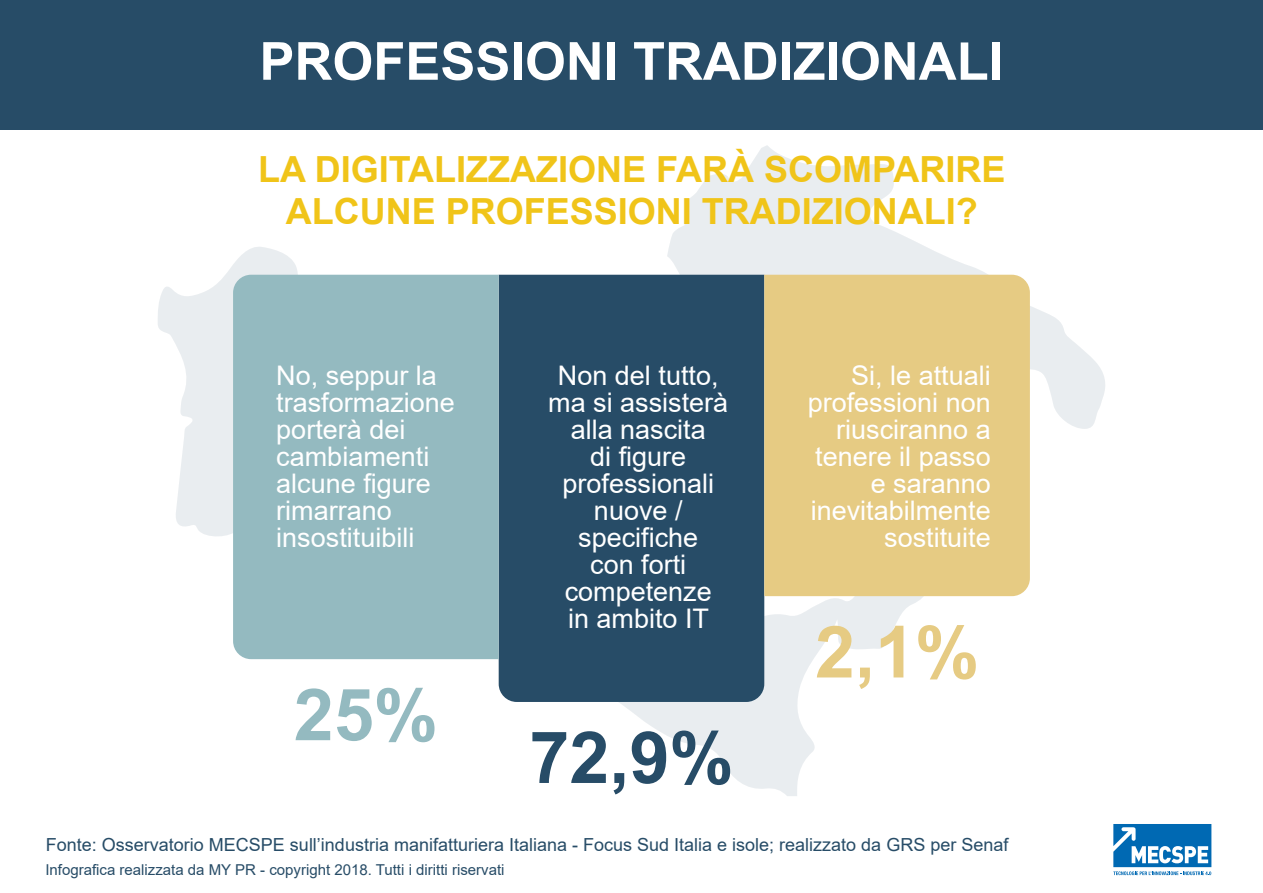
<style>
.page{position:relative;width:1263px;height:893px;background:#fff}
.page>*{position:absolute;margin:0;border:0;box-sizing:border-box;transform-origin:0 0}
.t1{font:700 72px "Arial";color:#274c67}
.t2{font:700 72px "Arial";color:#e6cb83}
.t3{font:700 72px "Arial";color:#94bac0}
.t4{font:700 52.5px "Arial";color:#fff}
.t5{font:700 36px/42px "Arial";color:#f0c419;text-align:center}
.t6{font:27px/27px "Arial";color:#fff;text-align:right}
.t7{font:18px "Arial";color:#274c67}
.t8{font:15px "Arial";color:#274c67}
</style>
<div class="page">
<svg style="left:546px;top:145px;width:559px;height:651px"></svg>
<svg style="left:158px;top:247px;width:160px;height:289px;fill:#e9edf0"></svg>
<div style="left:0;top:0;width:1263px;height:129px;background:#274c67"></div>
<svg style="left:1113px;top:824px;width:98px;height:51px"></svg>
<div style="left:499px;top:275px;width:265px;height:427px;background:#274c67"></div>
<div style="left:233px;top:275px;width:266px;height:384px;background:#94bac0"></div>
<div style="left:764px;top:275px;width:266px;height:321px;background:#e6cb83"></div>
<h2 class="t4" style="left:259px;top:24px;width:745px">PROFESSIONI TRADIZIONALI</h2>
<h3 class="t5" style="left:258px;top:149px;width:749px">LA DIGITALIZZAZIONE FARÀ SCOMPARIRE<br>ALCUNE PROFESSIONI TRADIZIONALI?</h3>
<p class="t6" style="left:276px;top:362px;width:180px;text-align:left">No, seppur la trasformazione porterà dei cambiamenti alcune figure rimarrano insostituibili</p>
<p class="t6" style="left:548px;top:362px;width:182px;text-align:center">Non del tutto, ma si assisterà alla nascita<br>di figure professionali nuove / specifiche<br>con forti competenze<br>in ambito IT</p>
<h1 class="t3" style="left:294px;top:664px;width:146px">25%</h1>
<h1 class="t1" style="left:529px;top:707px;width:206px">72,9%</h1>
<p class="t6" style="left:808px;top:362px;width:185px">Si, le attuali professioni non riusciranno a tenere il passo e saranno inevitabilmente sostituite</p>
<h1 class="t2" style="left:815px;top:601px;width:166px">2,1%</h1>
<p class="t7" style="left:46px;top:832px;width:964px">Fonte: Osservatorio MECSPE sull’industria manifatturiera Italiana - Focus Sud Italia e isole; realizzato da GRS per Senaf</p>
<p class="t8" style="left:45px;top:859px;width:461px">Infografica realizzata da MY PR - copyright 2018. Tutti i diritti riservati</p>
</div>
